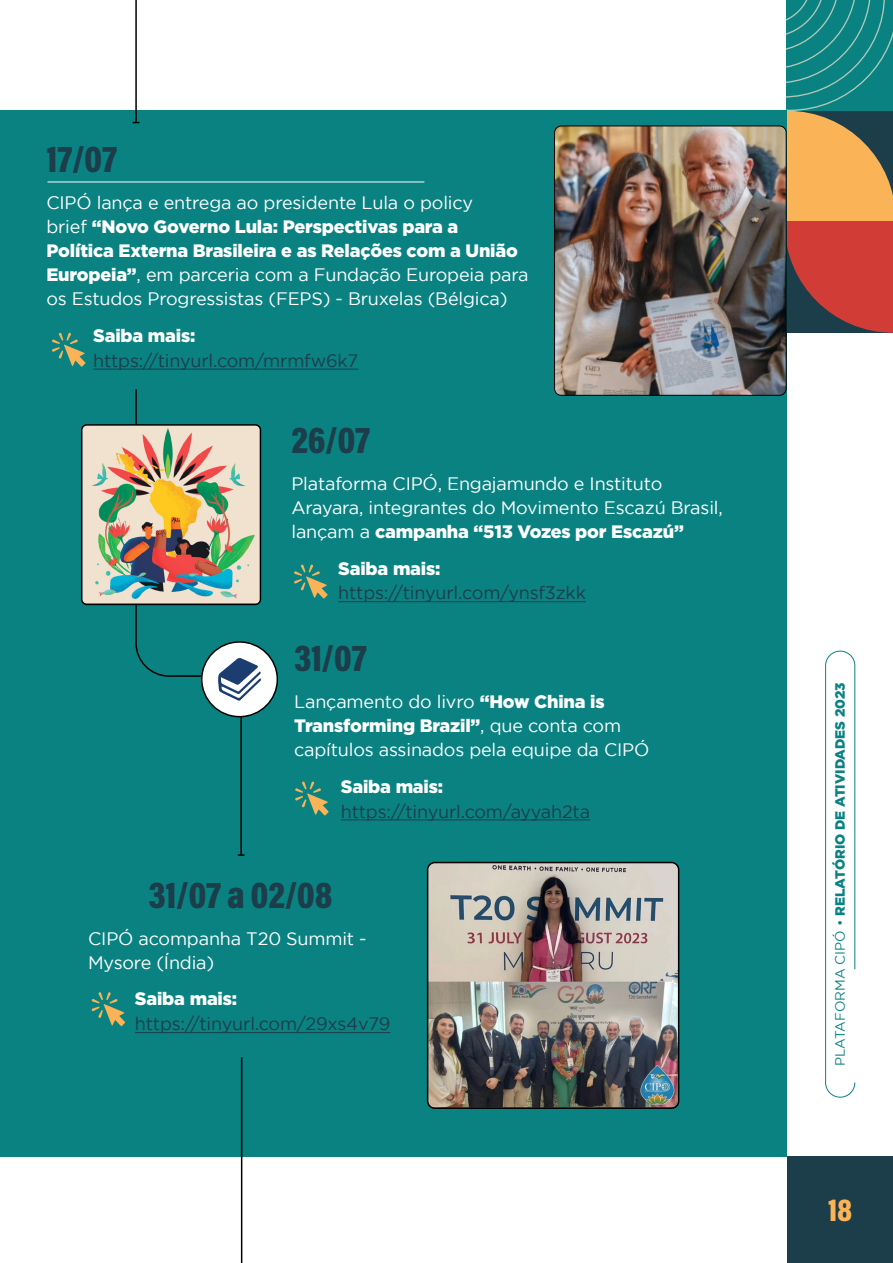
<style>
.page{position:relative;width:893px;height:1263px;background:#fff}
.page>*{position:absolute;margin:0;border:0;box-sizing:border-box;transform-origin:0 0}
.t1{font:900 38.1px "Acumin Pro Cond";color:#1c3d4a}
.t2{font:900 31.5px "Acumin Pro Cond";color:#fab357}
.t3{font:18px/24px "Gotham";letter-spacing:-.01em;color:#fff}
.t4{font:18px "Gotham";letter-spacing:-.01em;color:#1c3d4a}
.t5{font:900 18px "Gotham";letter-spacing:-.01em;color:#fff}
.t6{font:900 13.5px "Gotham";color:#0a8282}
.s1{font-weight:900}
.s2{font-weight:400}
</style>
<div class="page">
<svg style="left:785px;top:0;width:108px;height:333px;background:#88765d"></svg>
<div style="left:0;top:111px;width:787px;height:1046px;background:#0a8282"></div>
<hr style="left:93px;top:369px;width:265px;height:1px;background:#1c3d4a">
<hr style="left:341px;top:820px;width:249px;height:1px;background:#1c3d4a">
<hr style="left:135px;top:1032px;width:255px;height:1px;background:#1c3d4a">
<div style="left:787px;top:1157px;width:106px;height:106px;background:#1c3d4a"></div>
<svg style="left:825px;top:650px;width:31px;height:448px"></svg>
<img style="left:556px;top:127px;width:229px;height:267px">
<div style="left:554px;top:125px;width:233px;height:271px;border:1px solid #000;border-radius:7px"></div>
<hr style="left:47px;top:182px;width:377px;height:1px;background:#fff">
<hr style="left:135px;top:0;width:2px;height:123px;background:#000">
<svg style="left:135px;top:389px;width:108px;height:467px"></svg>
<svg style="left:238px;top:854px;width:6px;height:2px"></svg>
<img style="left:428px;top:862px;width:251px;height:245px">
<div style="left:427px;top:862px;width:252px;height:247px;border:2px solid #000;border-radius:7px"></div>
<div style="left:202px;top:642px;width:75px;height:75px;background:#fff;border-radius:50%"></div>
<div style="left:201px;top:641px;width:77px;height:76px;border:2px solid #000;border-radius:50%"></div>
<svg style="left:52px;top:333px;width:34px;height:34px"></svg>
<svg style="left:295px;top:781px;width:34px;height:35px"></svg>
<svg style="left:92px;top:992px;width:33px;height:34px"></svg>
<svg style="left:218px;top:658px;width:43px;height:43px"></svg>
<hr style="left:338px;top:601px;width:248px;height:1px;background:#1c3d4a">
<svg style="left:294px;top:564px;width:34px;height:35px"></svg>
<img style="left:84px;top:427px;width:174px;height:175px">
<div style="left:81px;top:424px;width:180px;height:181px;border:2px solid #000;border-radius:5px"></div>
<hr style="left:241px;top:1057px;width:1px;height:206px;background:#000">
<h1 class="t1" style="left:46px;top:134px;width:72px">17/07</h1>
<p class="t3" style="left:46px;top:191px;width:484px">CIPÓ lança e entrega ao presidente Lula o policy<br>brief <span class="s1">“Novo Governo Lula: Perspectivas para a Política Externa Brasileira e as Relações com a União Europeia”</span>, em parceria com a Fundação Europeia para os Estudos Progressistas (FEPS) - Bruxelas (Bélgica)</p>
<p class="t5" style="left:93px;top:325px;width:104px">Saiba mais:</p>
<p class="t4" style="left:93px;top:350px;width:267px">https://tinyurl.com/mrmfw6k7</p>
<h1 class="t1" style="left:291px;top:415px;width:80px">26/07</h1>
<p class="t3" style="left:291px;top:471px;width:433px">Plataforma CIPÓ, Engajamundo e Instituto<br>Arayara, integrantes do Movimento Escazú Brasil, lançam a <span class="s1">campanha “513 Vozes por Escazú”</span></p>
<p class="t5" style="left:338px;top:558px;width:104px">Saiba mais:</p>
<p class="t4" style="left:338px;top:583px;width:249px">https://tinyurl.com/ynsf3zkk</p>
<h1 class="t1" style="left:294px;top:633px;width:74px">31/07</h1>
<p class="t3" style="left:294px;top:689px;width:357px">Lançamento do livro <span class="s1">“How China is<br>Transforming Brazil”</span>, que conta com capítulos assinados pela equipe da CIPÓ</p>
<p class="t5" style="left:341px;top:776px;width:104px">Saiba mais:</p>
<p class="t4" style="left:341px;top:801px;width:251px">https://tinyurl.com/ayyah2ta</p>
<h1 class="t1" style="left:149px;top:870px;width:185px">31/07 a 02/08</h1>
<p class="t3" style="left:88px;top:926px;width:280px">CIPÓ acompanha T20 Summit -<br>Mysore (Índia)</p>
<p class="t5" style="left:135px;top:989px;width:104px">Saiba mais:</p>
<p class="t4" style="left:135px;top:1014px;width:257px">https://tinyurl.com/29xs4v79</p>
<p class="t6" style="left:832px;top:1066px;width:385px;rotate:-90deg"><span class="s2">PLATAFORMA CIPÓ •</span> RELATÓRIO DE ATIVIDADES 2023</p>
<h2 class="t2" style="left:828px;top:1190px;width:26px">18</h2>
</div>
